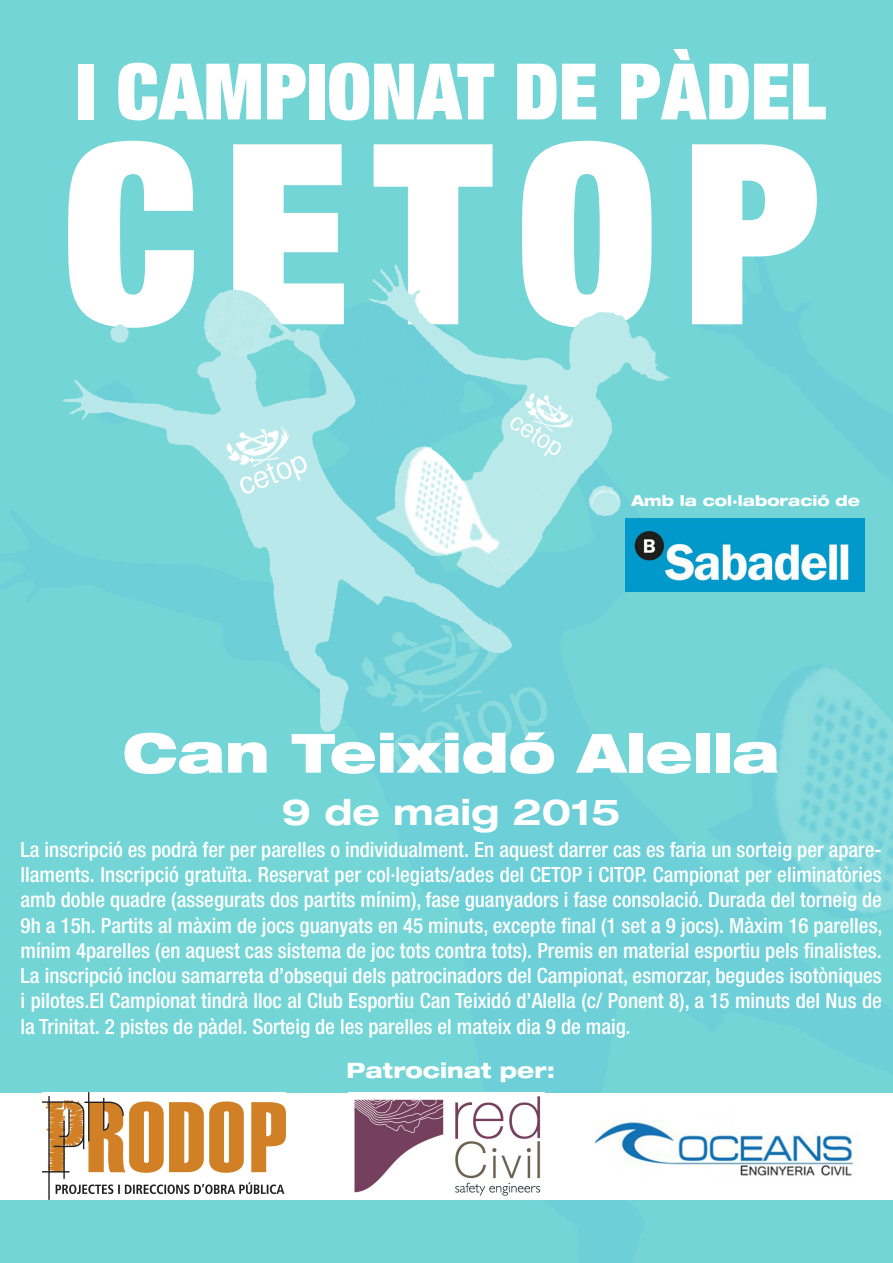
<style>
.page{position:relative;width:893px;height:1263px;background:#74d5d6}
.page>*{position:absolute;margin:0;border:0;box-sizing:border-box;transform-origin:0 0}
.t1{font:900 expanded 252px "Helvetica Neue";letter-spacing:.1em;color:#fff}
.t2{font:900 expanded 78px "Helvetica Neue";color:#fff}
.t3{font:900 expanded 54px "Helvetica Neue LT Std";color:#fff}
.t4{font:700 expanded 36px "Helvetica Neue LT Std";color:#fff}
.t5{font:800 expanded 21.3px "Helvetica Neue LT Std";color:#fff}
.t6{font:500 condensed 21px/25.2px "Helvetica Neue LT Std";color:#fff;text-align:justify}
.t7{font:800 expanded 15px "Helvetica Neue LT Std";color:#fff}
</style>
<div class="page">
<img style="left:0;top:668px;width:893px;height:532px">
<img style="left:62px;top:264px;width:611px;height:468px">
<img style="left:626px;top:518px;width:239px;height:74px">
<div style="left:0;top:1093px;width:298px;height:106px;background:#fff"></div>
<img style="left:42px;top:1093px;width:243px;height:106px">
<div style="left:298px;top:1093px;width:297px;height:106px;background:#fff"></div>
<img style="left:354px;top:1096px;width:187px;height:100px">
<div style="left:595px;top:1093px;width:298px;height:106px;background:#fff"></div>
<img style="left:595px;top:1120px;width:265px;height:56px">
<h2 class="t2" style="left:76px;top:64px;width:751px">I CAMPIONAT DE PÀDEL</h2>
<h1 class="t1" style="left:63px;top:144px;width:761px">CETOP</h1>
<p class="t7" style="left:631px;top:495px;width:230px">Amb la col·laboració de</p>
<h3 class="t3" style="left:123px;top:732px;width:658px">Can Teixidó Alella</h3>
<h3 class="t4" style="left:282px;top:799px;width:340px">9 de maig 2015</h3>
<p class="t6" style="left:21px;top:839px;width:864px">La inscripció es podrà fer per parelles o individualment. En aquest darrer cas es faria un sorteig per apare&shy;llaments. Inscripció gratuïta. Reservat per col·legiats/ades del CETOP i CITOP. Campionat per eliminatòries amb doble quadre (assegurats dos partits mínim), fase guanyadors i fase consolació. Durada del torneig de 9h a 15h. Partits al màxim de jocs guanyats en 45 minuts, excepte final (1 set a 9 jocs). Màxim 16 parelles, mínim 4parelles (en aquest cas sistema de joc tots contra tots). Premis en material esportiu pels finalistes.<br>La inscripció inclou samarreta d’obsequi dels patrocinadors del Campionat, esmorzar, begudes isotòniques i pilotes.El Campionat tindrà lloc al Club Esportiu Can Teixidó d’Alella (c/ Ponent 8), a 15 minuts del Nus de la Trinitat. 2 pistes de pàdel. Sorteig de les parelles el mateix dia 9 de maig.</p>
<p class="t5" style="left:347px;top:1062px;width:210px">Patrocinat per:</p>
</div>
